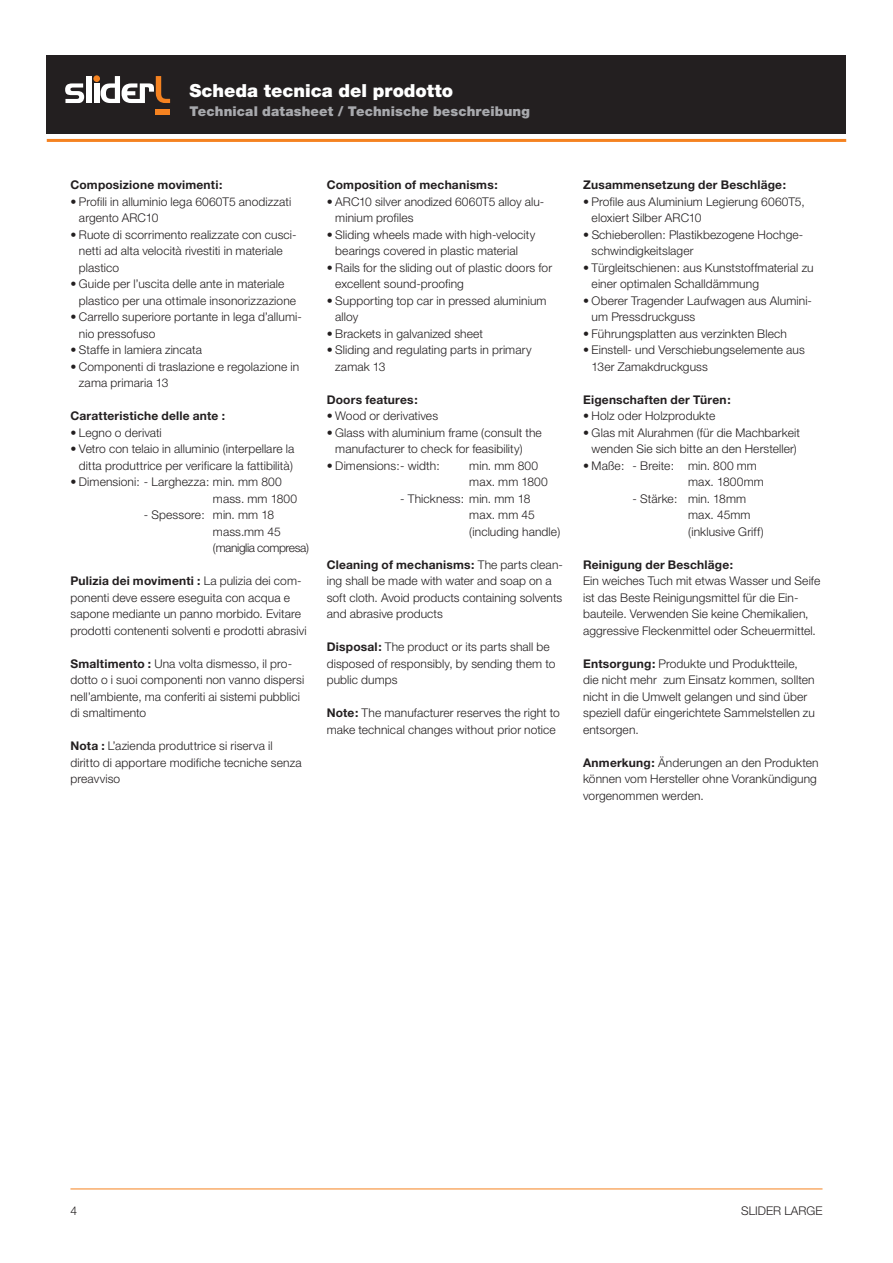
<style>
.page{position:relative;width:893px;height:1263px;background:#fff}
.page>*{position:absolute;margin:0;border:0;box-sizing:border-box;transform-origin:0 0}
.t1{font:900 18px "Helvetica Neue";color:#fff}
.t2{font:900 13.5px "Helvetica Neue";letter-spacing:.01em;color:#a8a9ad}
.t3{font:300 12px/16.5px "Helvetica Neue";letter-spacing:.01em;color:#231f20}
.t4{font:700 12px "Helvetica Neue";letter-spacing:.015em;color:#231f20}
.t5{font:300 12px/16.5px "Helvetica Neue";letter-spacing:-.015em;color:#231f20}
.s1{font-weight:700}
</style>
<div class="page">
<div style="left:47px;top:55px;width:799px;height:78px;background:#231f20"></div>
<hr style="left:70px;top:1188px;width:752px;height:1px;background:#f58220">
<hr style="left:47px;top:139px;width:799px;height:3px;background:#f58220">
<div style="left:156px;top:109px;width:14px;height:6px;background:#f58220"></div>
<svg style="left:65px;top:83px;width:19px;height:20px"></svg>
<div style="left:86px;top:76px;width:5px;height:27px;background:#fff"></div>
<div style="left:94px;top:83px;width:5px;height:20px;background:#fff"></div>
<div style="left:93px;top:75px;width:7px;height:7px;background:#f58220;border-radius:50%"></div>
<svg style="left:101px;top:76px;width:69px;height:27px"></svg>
<h1 class="t1" style="left:190px;top:79px;width:265px">Scheda tecnica del prodotto</h1>
<p class="t2" style="left:190px;top:103px;width:342px">Technical datasheet / Technische beschreibung</p>
<p class="t4" style="left:70px;top:177px;width:154px">Composizione movimenti:</p>
<p class="t3" style="left:79px;top:193px;width:214px;text-indent:-9px">• Profili in alluminio lega 6060T5 anodizzati argento ARC10</p>
<p class="t3" style="left:79px;top:226px;width:219px;text-indent:-8px">• Ruote di scorrimento realizzate con cusci&shy;netti ad alta velocità rivestiti in materiale plastico</p>
<p class="t3" style="left:79px;top:275px;width:219px;text-indent:-9px">• Guide per l’uscita delle ante in materiale plastico per una ottimale insonorizzazione</p>
<p class="t3" style="left:79px;top:308px;width:224px;text-indent:-8px">• Carrello superiore portante in lega d’allumi&shy;nio pressofuso</p>
<p class="t3" style="left:70px;top:341px;width:133px">• Staffe in lamiera zincata</p>
<p class="t3" style="left:79px;top:358px;width:222px;text-indent:-8px">• Componenti di traslazione e regolazione in zama primaria 13</p>
<p class="t4" style="left:70px;top:408px;width:156px">Caratteristiche delle ante :</p>
<p class="t3" style="left:70px;top:424px;width:93px">• Legno o derivati</p>
<p class="t3" style="left:70px;top:440px;width:225px;text-align:center">• Vetro con telaio in alluminio (interpellare la ditta produttrice per verificare la fattibilità)</p>
<p class="t3" style="left:213px;top:473px;width:86px;text-indent:-143px">• Dimensioni: - Larghezza: min. mm 800 mass. mm 1800</p>
<p class="t5" style="left:213px;top:506px;width:98px;text-indent:-69px">- Spessore: min. mm 18 mass.mm 45 (maniglia compresa)</p>
<p class="t3" style="left:70px;top:572px;width:238px"><span class="s1">Pulizia dei movimenti :</span> La pulizia dei com&shy;ponenti deve essere eseguita con acqua e sapone mediante un panno morbido. Evitare prodotti contenenti solventi e prodotti abrasivi</p>
<p class="t3" style="left:70px;top:655px;width:235px"><span class="s1">Smaltimento :</span> Una volta dismesso, il pro&shy;dotto o i suoi componenti non vanno dispersi nell’ambiente, ma conferiti ai sistemi pubblici di smaltimento</p>
<p class="t3" style="left:70px;top:737px;width:233px"><span class="s1">Nota :</span> L’azienda produttrice si riserva il diritto di apportare modifiche tecniche senza preavviso</p>
<p class="t4" style="left:327px;top:177px;width:173px">Composition of mechanisms:</p>
<p class="t3" style="left:335px;top:193px;width:211px;text-indent:-9px">• ARC10 silver anodized 6060T5 alloy alu&shy;minium profiles</p>
<p class="t3" style="left:335px;top:226px;width:201px;text-indent:-9px">• Sliding wheels made with high-velocity bearings covered in plastic material</p>
<p class="t3" style="left:335px;top:259px;width:218px;text-indent:-9px">• Rails for the sliding out of plastic doors for excellent sound-proofing</p>
<p class="t3" style="left:335px;top:292px;width:213px;text-indent:-8px">• Supporting top car in pressed aluminium alloy</p>
<p class="t3" style="left:327px;top:325px;width:158px">• Brackets in galvanized sheet</p>
<p class="t3" style="left:335px;top:341px;width:198px;text-indent:-8px">• Sliding and regulating parts in primary zamak 13</p>
<p class="t4" style="left:327px;top:392px;width:92px">Doors features:</p>
<p class="t3" style="left:327px;top:407px;width:113px">• Wood or derivatives</p>
<p class="t3" style="left:335px;top:424px;width:208px;text-indent:-9px">• Glass with aluminium frame (consult the manufacturer to check for feasibility)</p>
<p class="t3" style="left:327px;top:457px;width:115px">• Dimensions: - width:</p>
<p class="t3" style="left:469px;top:457px;width:80px">min. mm 800 max. mm 1800</p>
<p class="t3" style="left:469px;top:490px;width:93px;text-indent:-69px">- Thickness: min. mm 18<br>max. mm 45 (including handle)</p>
<p class="t3" style="left:327px;top:556px;width:238px"><span class="s1">Cleaning of mechanisms:</span> The parts clean&shy;ing shall be made with water and soap on a soft cloth. Avoid products containing solvents and abrasive products</p>
<p class="t3" style="left:327px;top:638px;width:230px"><span class="s1">Disposal:</span> The product or its parts shall be disposed of responsibly, by sending them to public dumps</p>
<p class="t3" style="left:327px;top:704px;width:235px"><span class="s1">Note:</span> The manufacturer reserves the right to make technical changes without prior notice</p>
<p class="t4" style="left:583px;top:177px;width:204px">Zusammensetzung der Beschläge:</p>
<p class="t3" style="left:592px;top:193px;width:214px;text-indent:-9px">• Profile aus Aluminium Legierung 6060T5, eloxiert Silber ARC10</p>
<p class="t3" style="left:592px;top:226px;width:213px;text-indent:-8px">• Schieberollen: Plastikbezogene Hochge&shy;schwindigkeitslager</p>
<p class="t3" style="left:592px;top:259px;width:223px;text-indent:-9px">• Türgleitschienen: aus Kunststoffmaterial zu einer optimalen Schalldämmung</p>
<p class="t3" style="left:592px;top:292px;width:222px;text-indent:-8px">• Oberer Tragender Laufwagen aus Alumini&shy;um Pressdruckguss</p>
<p class="t3" style="left:583px;top:325px;width:205px">• Führungsplatten aus verzinkten Blech</p>
<p class="t3" style="left:592px;top:341px;width:215px;text-indent:-9px">• Einstell- und Verschiebungselemente aus<br>13er Zamakdruckguss</p>
<p class="t4" style="left:583px;top:392px;width:149px">Eigenschaften der Türen:</p>
<p class="t3" style="left:583px;top:407px;width:134px">• Holz oder Holzprodukte</p>
<p class="t3" style="left:583px;top:424px;width:218px;text-align:center">• Glas mit Alurahmen (für die Machbarkeit wenden Sie sich bitte an den Hersteller)</p>
<p class="t3" style="left:688px;top:457px;width:77px;text-indent:-105px">• Maße: - Breite: min. 800 mm max. 1800mm</p>
<p class="t3" style="left:688px;top:490px;width:77px;text-indent:-56px">- Stärke: min. 18mm max. 45mm (inklusive Griff)</p>
<p class="t4" style="left:583px;top:557px;width:152px">Reinigung der Beschläge:</p>
<p class="t3" style="left:583px;top:572px;width:239px">Ein weiches Tuch mit etwas Wasser und Seife ist das Beste Reinigungsmittel für die Ein&shy;bauteile. Verwenden Sie keine Chemikalien, aggressive Fleckenmittel oder Scheuermittel.</p>
<p class="t3" style="left:583px;top:655px;width:233px"><span class="s1">Entsorgung:</span> Produkte und Produktteile, die nicht mehr zum Einsatz kommen, sollten nicht in die Umwelt gelangen und sind über speziell dafür eingerichtete Sammelstellen zu entsorgen.</p>
<p class="t3" style="left:583px;top:754px;width:237px"><span class="s1">Anmerkung:</span> Änderungen an den Produkten können vom Hersteller ohne Vorankündigung vorgenommen werden.</p>
<p class="t3" style="left:70px;top:1202px;width:8px">4</p>
<p class="t3" style="left:741px;top:1202px;width:8px">SLIDER</p>
<p class="t3" style="left:784px;top:1202px;width:9px">LARGE</p>
</div>
